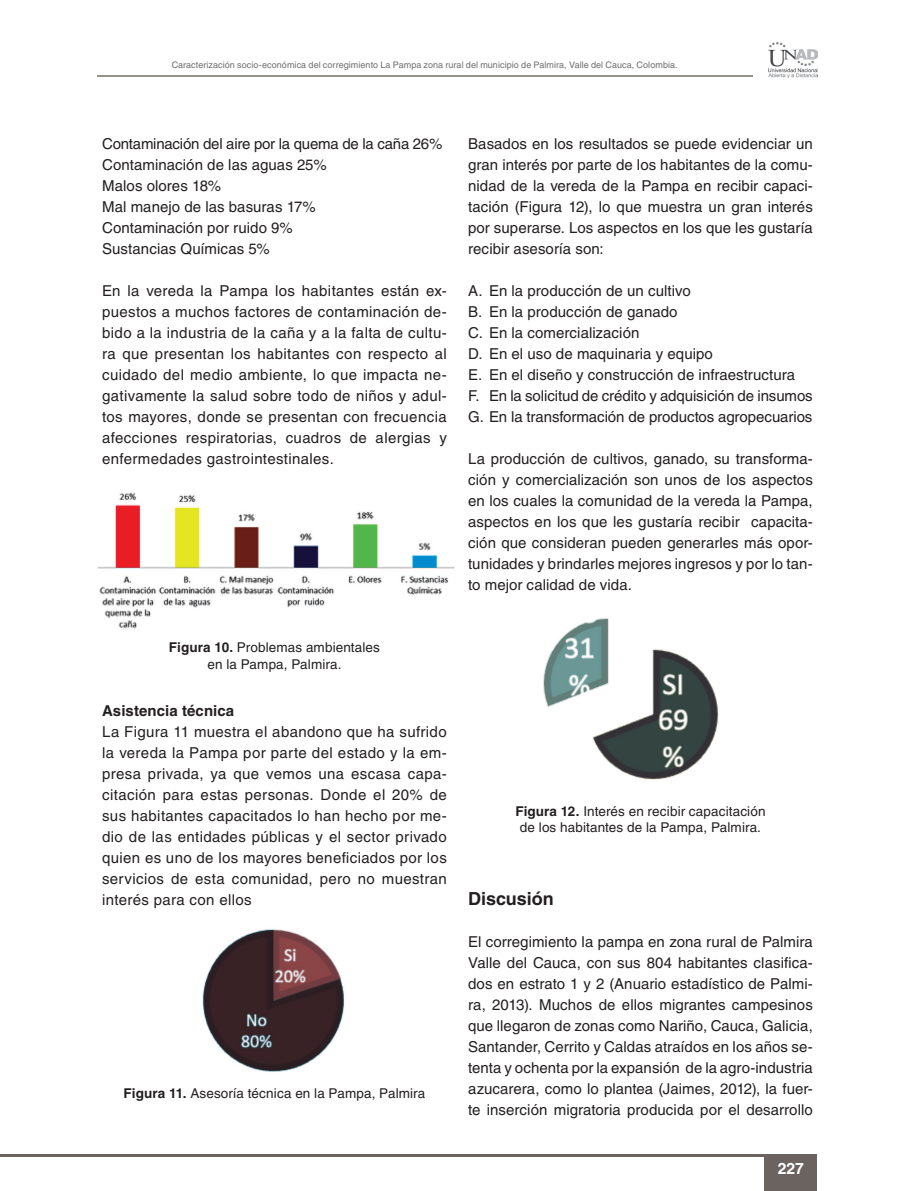
<style>
.page{position:relative;width:915px;height:1191px;background:#fff}
.page>*{position:absolute;margin:0;border:0;box-sizing:border-box;transform-origin:0 0}
.t1{font:700 18px "Helvetica LT Std";letter-spacing:-.005em;color:#231f20}
.t2{font:700 15.75px "Helvetica LT Std";color:#fff}
.t3{font:15px/21px "Helvetica LT Std";letter-spacing:.005em;color:#231f20;text-align:justify}
.t4{font:700 15px "Helvetica LT Std";letter-spacing:.005em;color:#231f20}
.t5{font:13.5px/16.5px "Helvetica LT Std";letter-spacing:.01em;color:#231f20;text-align:center}
.t6{font:9px "Helvetica LT Std";letter-spacing:.005em;color:#6c6d70}
.s1{font-weight:700}
</style>
<div class="page">
<hr style="left:97px;top:76px;width:655px;height:1px;background:#999190">
<img style="left:768px;top:42px;width:48px;height:36px">
<div style="left:764px;top:1154px;width:52px;height:37px;background:#6b6360"></div>
<hr style="left:0;top:1154px;width:814px;height:2px;background:#6b6360">
<img style="left:97px;top:492px;width:357px;height:136px">
<img style="left:202px;top:929px;width:142px;height:143px">
<img style="left:543px;top:618px;width:176px;height:162px">
<p class="t6" style="left:172px;top:60px;width:507px">Caracterización socio-económica del corregimiento La Pampa zona rural del municipio de Palmira, Valle del Cauca, Colombia.</p>
<p class="t3" style="left:102px;top:133px;width:341px;text-align:left">Contaminación del aire por la quema de la caña 26%<br>Contaminación de las aguas 25%<br>Malos olores 18%<br>Mal manejo de las basuras 17%<br>Contaminación por ruido 9%<br>Sustancias Químicas 5%</p>
<p class="t3" style="left:102px;top:280px;width:346px">En la vereda la Pampa los habitantes están ex&shy;puestos a muchos factores de contaminación de&shy;bido a la industria de la caña y a la falta de cultu&shy;ra que presentan los habitantes con respecto al cuidado del medio ambiente, lo que impacta ne&shy;gativamente la salud sobre todo de niños y adul&shy;tos mayores, donde se presentan con frecuencia afecciones respiratorias, cuadros de alergias y enfermedades gastrointestinales.</p>
<p class="t5" style="left:169px;top:639px;width:212px"><span class="s1">Figura 10.</span> Problemas ambientales en la Pampa, Palmira.</p>
<p class="t4" style="left:102px;top:701px;width:134px">Asistencia técnica</p>
<p class="t3" style="left:102px;top:721px;width:346px">La Figura 11 muestra el abandono que ha sufrido la vereda la Pampa por parte del estado y la em&shy;presa privada, ya que vemos una escasa capa&shy;citación para estas personas. Donde el 20% de sus habitantes capacitados lo han hecho por me&shy;dio de las entidades públicas y el sector privado quien es uno de los mayores beneficiados por los servicios de esta comunidad, pero no muestran interés para con ellos</p>
<p class="t5" style="left:124px;top:1085px;width:303px"><span class="s1">Figura 11.</span> Asesoría técnica en la Pampa, Palmira</p>
<p class="t3" style="left:468px;top:133px;width:346px">Basados en los resultados se puede evidenciar un gran interés por parte de los habitantes de la comu&shy;nidad de la vereda de la Pampa en recibir capaci&shy;tación (Figura 12), lo que muestra un gran interés por superarse. Los aspectos en los que les gustaría recibir asesoría son:</p>
<p class="t3" style="left:468px;top:280px;width:346px;text-align:left">A. En la producción de un cultivo<br>B. En la producción de ganado<br>C. En la comercialización<br>D. En el uso de maquinaria y equipo<br>E. En el diseño y construcción de infraestructura<br>F. En la solicitud de crédito y adquisición de insumos G. En la transformación de productos agropecuarios</p>
<p class="t3" style="left:468px;top:448px;width:346px">La producción de cultivos, ganado, su transforma&shy;ción y comercialización son unos de los aspectos en los cuales la comunidad de la vereda la Pampa, aspectos en los que les gustaría recibir capacita&shy;ción que consideran pueden generarles más opor&shy;tunidades y brindarles mejores ingresos y por lo tan&shy;to mejor calidad de vida.</p>
<p class="t5" style="left:515px;top:803px;width:252px"><span class="s1">Figura 12.</span> Interés en recibir capacitación de los habitantes de la Pampa, Palmira.</p>
<p class="t1" style="left:468px;top:887px;width:87px">Discusión</p>
<p class="t3" style="left:468px;top:931px;width:346px">El corregimiento la pampa en zona rural de Palmira Valle del Cauca, con sus 804 habitantes clasifica&shy;dos en estrato 1 y 2 (Anuario estadístico de Palmi&shy;ra, 2013). Muchos de ellos migrantes campesinos que llegaron de zonas como Nariño, Cauca, Galicia, Santander, Cerrito y Caldas atraídos en los años se&shy;tenta y ochenta por la expansión de la agro-industria azucarera, como lo plantea (Jaimes, 2012), la fuer&shy;te inserción migratoria producida por el desarrollo</p>
<p class="t2" style="left:777px;top:1158px;width:28px">227</p>
</div>
